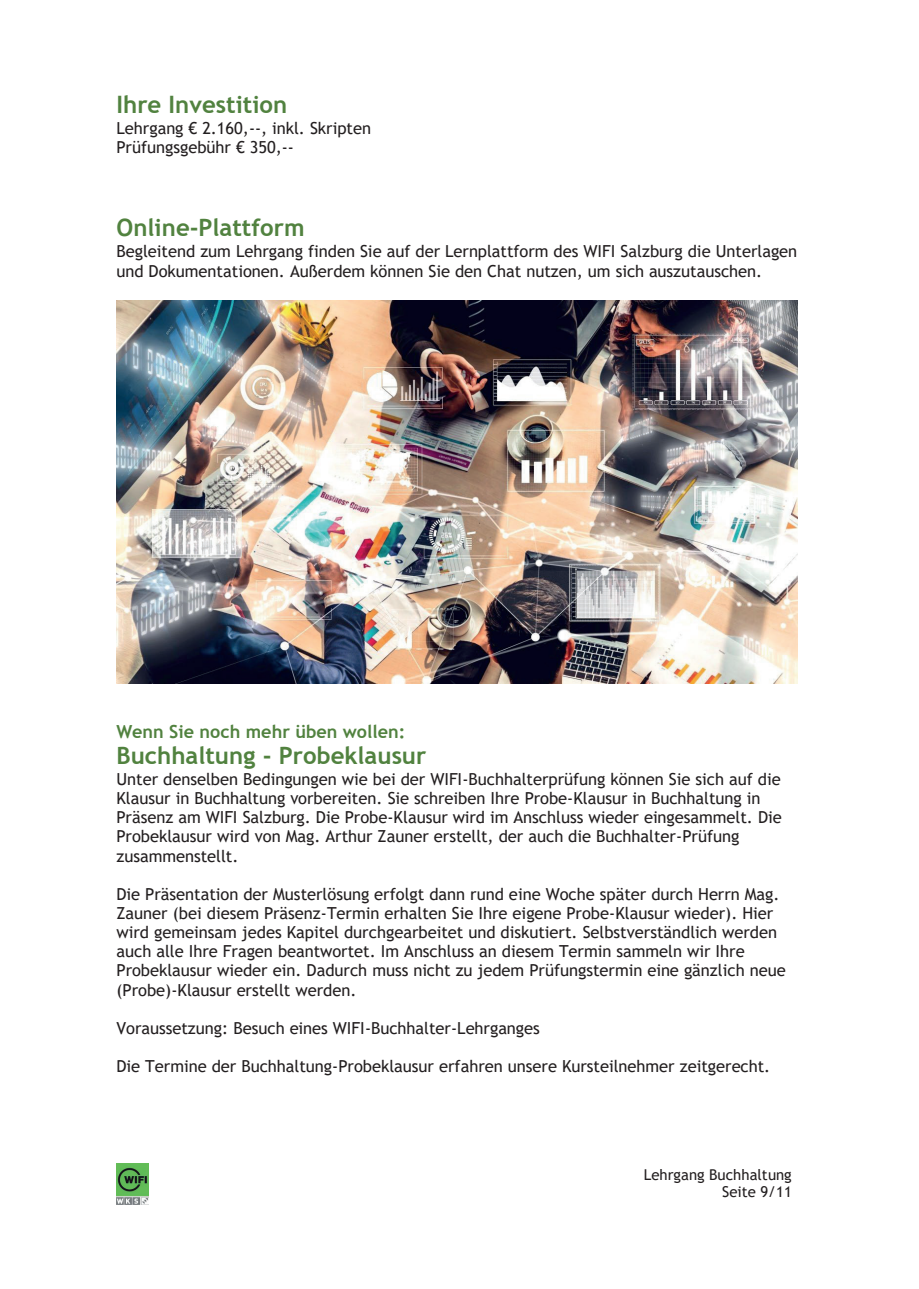
<style>
.page{position:relative;width:919px;height:1289px;background:#fff}
.page>*{position:absolute;margin:0;border:0;box-sizing:border-box;transform-origin:0 0}
.t1{font:700 24px "Trebuchet MS";color:#51823f}
.t2{font:700 18px "Trebuchet MS";color:#51823f}
.t3{font:16.5px/19.2px "Trebuchet MS";letter-spacing:-.005em;color:#231f20}
.t4{font:15px/17.2px "Trebuchet MS";color:#231f20;text-align:right}
</style>
<div class="page">
<img style="left:116px;top:1163px;width:32px;height:41px">
<img style="left:116px;top:300px;width:681px;height:383px">
<h1 class="t1" style="left:116px;top:89px;width:172px">Ihre Investition</h1>
<p class="t3" style="left:116px;top:118px;width:256px">Lehrgang € 2.160,--, inkl. Skripten<br>Prüfungsgebühr € 350,--</p>
<h1 class="t1" style="left:116px;top:213px;width:190px">Online-Plattform</h1>
<p class="t3" style="left:116px;top:242px;width:682px">Begleitend zum Lehrgang finden Sie auf der Lernplattform des WIFI Salzburg die Unterlagen und Dokumentationen. Außerdem können Sie den Chat nutzen, um sich auszutauschen.</p>
<p class="t2" style="left:116px;top:719px;width:290px">Wenn Sie noch mehr üben wollen:</p>
<h1 class="t1" style="left:116px;top:740px;width:311px">Buchhaltung - Probeklausur</h1>
<p class="t3" style="left:116px;top:769px;width:667px">Unter denselben Bedingungen wie bei der WIFI-Buchhalterprüfung können Sie sich auf die Klausur in Buchhaltung vorbereiten. Sie schreiben Ihre Probe-Klausur in Buchhaltung in Präsenz am WIFI Salzburg. Die Probe-Klausur wird im Anschluss wieder eingesammelt. Die Probeklausur wird von Mag. Arthur Zauner erstellt, der auch die Buchhalter-Prüfung zusammenstellt.</p>
<p class="t3" style="left:116px;top:884px;width:670px">Die Präsentation der Musterlösung erfolgt dann rund eine Woche später durch Herrn Mag.<br>Zauner (bei diesem Präsenz-Termin erhalten Sie Ihre eigene Probe-Klausur wieder). Hier wird gemeinsam jedes Kapitel durchgearbeitet und diskutiert. Selbstverständlich werden auch alle Ihre Fragen beantwortet. Im Anschluss an diesem Termin sammeln wir Ihre Probeklausur wieder ein. Dadurch muss nicht zu jedem Prüfungstermin eine gänzlich neue (Probe)-Klausur erstellt werden.</p>
<p class="t3" style="left:116px;top:1018px;width:425px">Voraussetzung: Besuch eines WIFI-Buchhalter-Lehrganges</p>
<p class="t3" style="left:116px;top:1056px;width:655px">Die Termine der Buchhaltung-Probeklausur erfahren unsere Kursteilnehmer zeitgerecht.</p>
<p class="t4" style="left:643px;top:1165px;width:150px">Lehrgang Buchhaltung<br>Seite 9/11</p>
</div>
